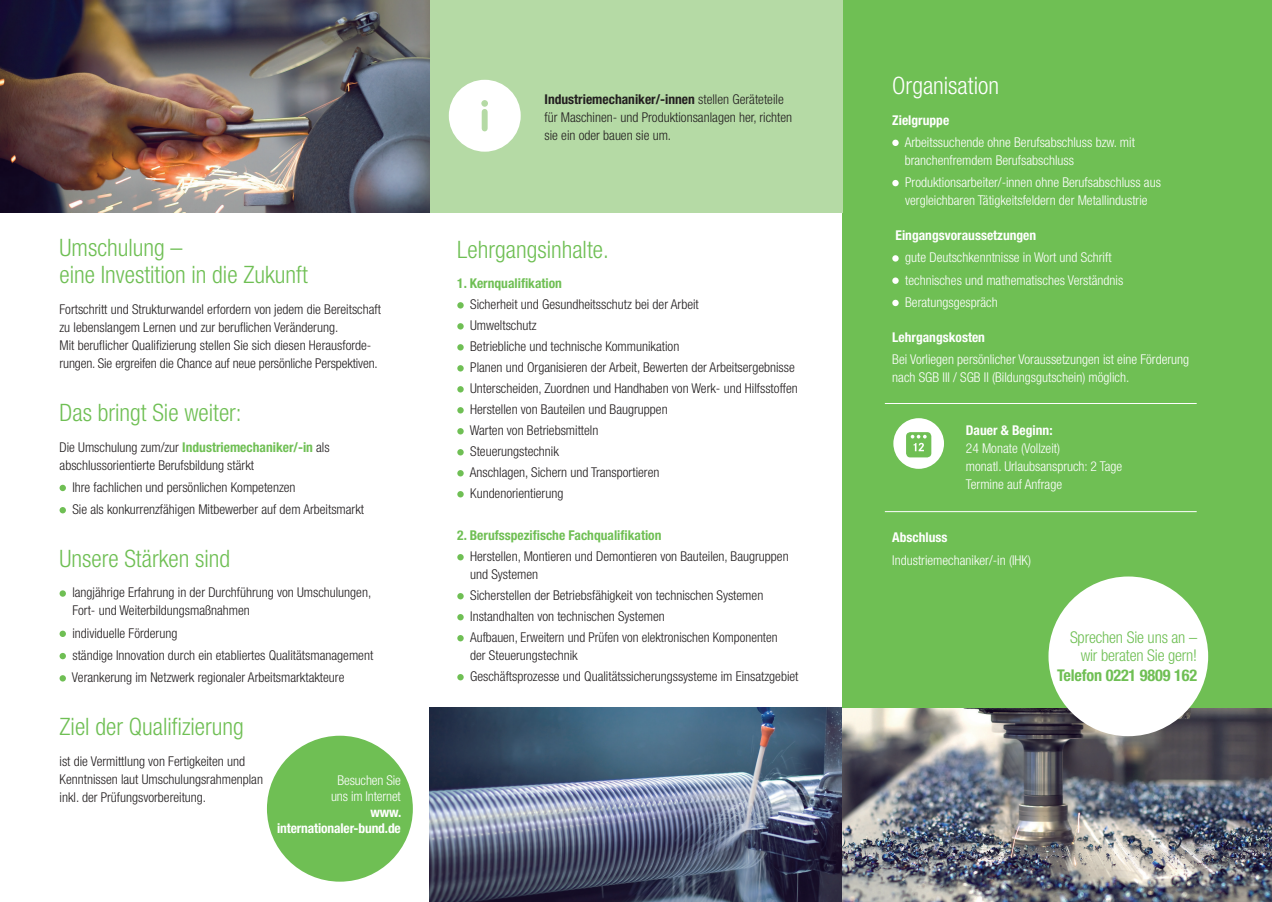
<style>
.page{position:relative;width:1272px;height:902px;background:#fff}
.page>*{position:absolute;margin:0;border:0;box-sizing:border-box;transform-origin:0 0}
.t1{font:300 condensed 24px/27px "Helvetica Neue LT Pro";color:#6fbf54}
.t2{font:300 condensed 24px "Helvetica Neue LT Pro";color:#fff}
.t3{font:300 condensed 16.2px/18.8px "Helvetica Neue LT Pro";letter-spacing:-.01em;color:#6fbf54;text-align:right}
.t4{font:700 condensed 16.2px "Helvetica Neue LT Pro";letter-spacing:-.01em;color:#6fbf54}
.t5{font:300 condensed 13.5px/21px "Helvetica Neue LT Pro";color:#231f20}
.t6{font:300 condensed 13.5px/18px "Helvetica Neue LT Pro";color:#fff}
.t7{font:700 condensed 13.5px/16.2px "Helvetica Neue LT Pro";color:#fff;text-align:right}
.t8{font:700 condensed 13.5px "Helvetica Neue LT Pro";color:#6fbf54}
.s1{font-weight:700;color:#6fbf54}
.s2{font-weight:700}
</style>
<div class="page">
<img style="left:429px;top:707px;width:413px;height:194px">
<div style="left:842px;top:0;width:429px;height:901px;background:#6fbf54"></div>
<div style="left:60px;top:484px;width:6px;height:7px;background:#6fbf54;border-radius:50%"></div>
<svg style="left:60px;top:507px;width:6px;height:6px"></svg>
<svg style="left:60px;top:590px;width:6px;height:6px"></svg>
<div style="left:60px;top:630px;width:6px;height:7px;background:#6fbf54;border-radius:50%"></div>
<div style="left:60px;top:652px;width:6px;height:7px;background:#6fbf54;border-radius:50%"></div>
<svg style="left:60px;top:675px;width:6px;height:6px"></svg>
<svg style="left:457px;top:302px;width:6px;height:6px"></svg>
<svg style="left:457px;top:323px;width:6px;height:6px"></svg>
<svg style="left:457px;top:344px;width:6px;height:6px"></svg>
<svg style="left:457px;top:365px;width:6px;height:6px"></svg>
<svg style="left:457px;top:386px;width:6px;height:6px"></svg>
<svg style="left:457px;top:407px;width:6px;height:6px"></svg>
<svg style="left:457px;top:428px;width:6px;height:6px"></svg>
<svg style="left:457px;top:449px;width:6px;height:6px"></svg>
<svg style="left:457px;top:470px;width:6px;height:6px"></svg>
<svg style="left:457px;top:491px;width:6px;height:6px"></svg>
<svg style="left:457px;top:554px;width:6px;height:6px"></svg>
<svg style="left:457px;top:593px;width:6px;height:6px"></svg>
<svg style="left:457px;top:614px;width:6px;height:6px"></svg>
<svg style="left:457px;top:635px;width:6px;height:6px"></svg>
<svg style="left:457px;top:674px;width:6px;height:6px"></svg>
<svg style="left:892px;top:140px;width:6px;height:6px"></svg>
<svg style="left:892px;top:180px;width:6px;height:6px"></svg>
<svg style="left:892px;top:255px;width:6px;height:6px"></svg>
<div style="left:892px;top:277px;width:6px;height:7px;background:#fff;border-radius:50%"></div>
<svg style="left:892px;top:300px;width:6px;height:6px"></svg>
<img style="left:0;top:0;width:429px;height:213px">
<img style="left:842px;top:708px;width:429px;height:193px">
<div style="left:1048px;top:576px;width:160px;height:160px;background:#fff;border-radius:50%"></div>
<div style="left:893px;top:418px;width:51px;height:51px;background:#fff;border-radius:50%"></div>
<div style="left:906px;top:432px;width:25px;height:25px;background:#6fbf54;border-radius:4px"></div>
<svg style="left:910px;top:435px;width:16px;height:16px"></svg>
<hr style="left:884px;top:403px;width:312px;height:1px;background:#fff">
<hr style="left:884px;top:511px;width:312px;height:1px;background:#fff">
<div style="left:429px;top:0;width:413px;height:213px;background:#b5daa5"></div>
<div style="left:449px;top:80px;width:71px;height:72px;background:#fff;border-radius:50%"></div>
<svg style="left:481px;top:100px;width:7px;height:31px"></svg>
<div style="left:267px;top:735px;width:146px;height:146px;background:#6fbf54;border-radius:50%"></div>
<h1 class="t1" style="left:60px;top:234px;width:250px">Umschulung –<br>eine Investition in die Zukunft</h1>
<p class="t5" style="left:60px;top:300px;width:323px;line-height:18px">Fortschritt und Strukturwandel erfordern von jedem die Bereitschaft zu lebenslangem Lernen und zur beruflichen Veränderung.<br>Mit beruflicher Qualifizierung stellen Sie sich diesen Herausforde&shy;rungen. Sie ergreifen die Chance auf neue persönliche Perspektiven.</p>
<h1 class="t1" style="left:60px;top:399px;width:184px">Das bringt Sie weiter:</h1>
<p class="t5" style="left:60px;top:438px;width:272px;line-height:18px">Die Umschulung zum/zur <span class="s1">Industriemechaniker/-in</span> als abschlussorientierte Berufsbildung stärkt</p>
<p class="t5" style="left:72px;top:476px;width:293px;line-height:22.2px">Ihre fachlichen und persönlichen Kompetenzen<br>Sie als konkurrenzfähigen Mitbewerber auf dem Arbeitsmarkt</p>
<h1 class="t1" style="left:60px;top:544px;width:172px">Unsere Stärken sind</h1>
<p class="t5" style="left:72px;top:583px;width:300px;line-height:18px">langjährige Erfahrung in der Durchführung von Umschulungen,<br>Fort- und Weiterbildungsmaßnahmen</p>
<p class="t5" style="left:72px;top:621px;width:303px;line-height:22.2px">individuelle Förderung<br>ständige Innovation durch ein etabliertes Qualitätsmanagement<br>Verankerung im Netzwerk regionaler Arbeitsmarktakteure</p>
<h1 class="t1" style="left:60px;top:712px;width:186px">Ziel der Qualifizierung</h1>
<p class="t5" style="left:60px;top:751px;width:205px;line-height:18px">ist die Vermittlung von Fertigkeiten und<br>Kenntnissen laut Umschulungsrahmenplan inkl. der Prüfungsvorbereitung.</p>
<p class="t6" style="left:331px;top:771px;width:71px;line-height:16.2px;text-align:center">Besuchen Sie uns im Internet</p>
<p class="t7" style="left:277px;top:804px;width:126px">www. internationaler-bund.de</p>
<p class="t5" style="left:544px;top:90px;width:249px;line-height:18px"><span class="s2">Industriemechaniker/-innen</span> stellen Geräteteile für Maschinen- und Produktionsanlagen her, richten sie ein oder bauen sie um.</p>
<h1 class="t1" style="left:457px;top:235px;width:153px">Lehrgangsinhalte.</h1>
<p class="t8" style="left:457px;top:275px;width:106px">1. Kernqualifikation</p>
<p class="t5" style="left:469px;top:294px;width:330px">Sicherheit und Gesundheitsschutz bei der Arbeit<br>Umweltschutz<br>Betriebliche und technische Kommunikation<br>Planen und Organisieren der Arbeit, Bewerten der Arbeitsergebnisse Unterscheiden, Zuordnen und Handhaben von Werk- und Hilfsstoffen Herstellen von Bauteilen und Baugruppen<br>Warten von Betriebsmitteln<br>Steuerungstechnik<br>Anschlagen, Sichern und Transportieren<br>Kundenorientierung</p>
<p class="t8" style="left:457px;top:527px;width:206px">2. Berufsspezifische Fachqualifikation</p>
<p class="t5" style="left:470px;top:547px;width:320px;line-height:18px">Herstellen, Montieren und Demontieren von Bauteilen, Baugruppen und Systemen</p>
<p class="t5" style="left:470px;top:584px;width:309px">Sicherstellen der Betriebsfähigkeit von technischen Systemen<br>Instandhalten von technischen Systemen<br>Aufbauen, Erweitern und Prüfen von elektronischen Komponenten</p>
<p class="t5" style="left:470px;top:644px;width:330px">der Steuerungstechnik<br>Geschäftsprozesse und Qualitätssicherungssysteme im Einsatzgebiet</p>
<h1 class="t2" style="left:892px;top:71px;width:108px">Organisation</h1>
<p class="t7" style="left:892px;top:112px;width:58px">Zielgruppe</p>
<p class="t6" style="left:904px;top:133px;width:232px">Arbeitssuchende ohne Berufsabschluss bzw. mit branchenfremdem Berufsabschluss</p>
<p class="t6" style="left:905px;top:173px;width:257px">Produktionsarbeiter/-innen ohne Berufsabschluss aus vergleichbaren Tätigkeitsfeldern der Metallindustrie</p>
<p class="t7" style="left:895px;top:227px;width:142px">Eingangsvoraussetzungen</p>
<p class="t6" style="left:905px;top:246px;width:219px;line-height:22.2px">gute Deutschkenntnisse in Wort und Schrift technisches und mathematisches Verständnis<br>Beratungsgespräch</p>
<p class="t7" style="left:892px;top:329px;width:94px">Lehrgangskosten</p>
<p class="t6" style="left:892px;top:350px;width:298px">Bei Vorliegen persönlicher Voraussetzungen ist eine Förderung nach SGB III / SGB II (Bildungsgutschein) möglich.</p>
<p class="t7" style="left:965px;top:422px;width:88px">Dauer &amp; Beginn:</p>
<p class="t6" style="left:965px;top:439px;width:158px">24 Monate (Vollzeit)<br>monatl. Urlaubsanspruch: 2 Tage<br>Termine auf Anfrage</p>
<p class="t7" style="left:892px;top:529px;width:57px">Abschluss</p>
<p class="t6" style="left:892px;top:550px;width:140px">Industriemechaniker/-in (IHK)</p>
<p class="t3" style="left:1069px;top:627px;width:129px">Sprechen Sie uns an – wir beraten Sie gern!</p>
<p class="t4" style="left:1056px;top:666px;width:142px">Telefon 0221 9809 162</p>
</div>
